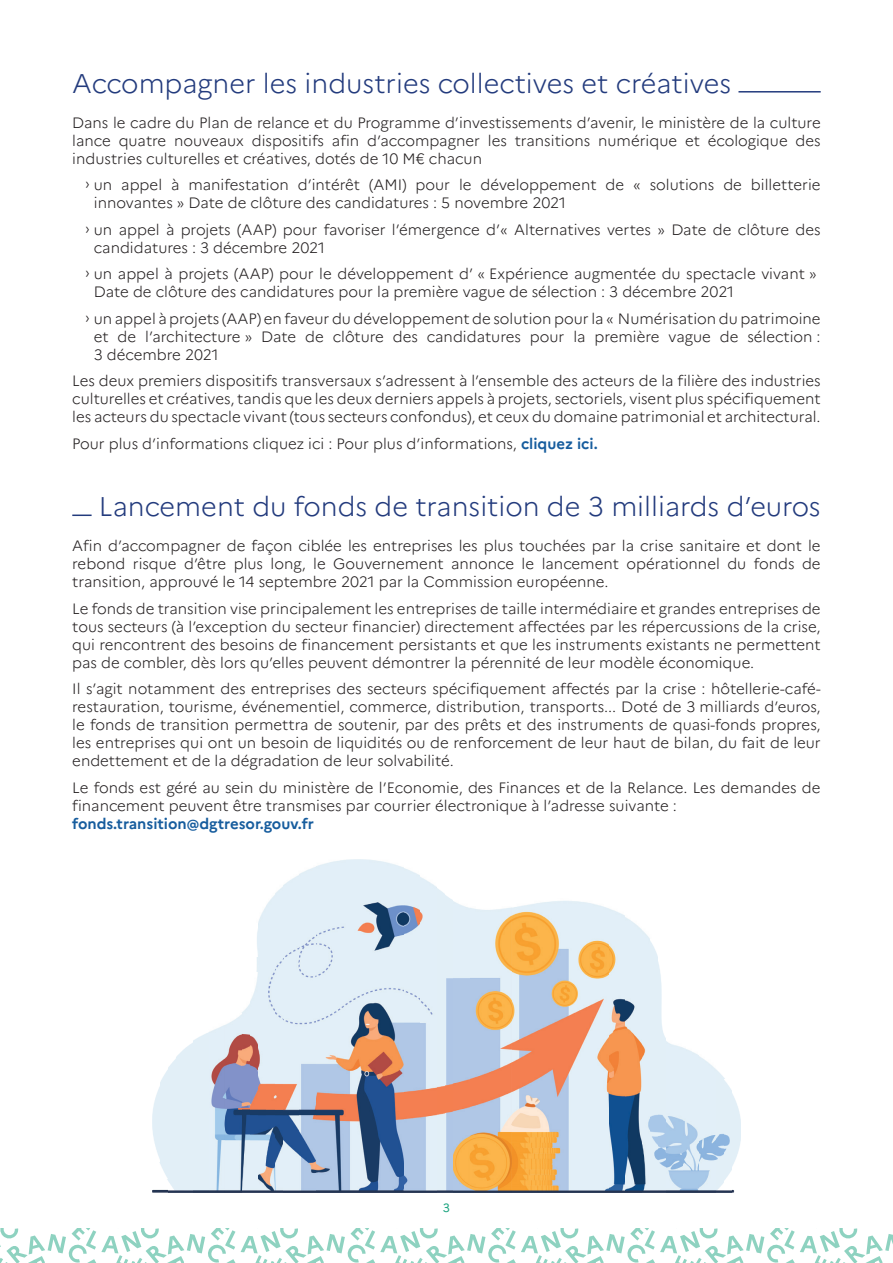
<style>
.page{position:relative;width:893px;height:1263px;background:#fff}
.page>*{position:absolute;margin:0;border:0;box-sizing:border-box;transform-origin:0 0}
.t1{font:300 27px "Marianne";color:#233b7d}
.t2{font:300 15px/18px "Marianne";color:#231f20;text-align:justify}
.t3{font:700 15px "Marianne";color:#175d9e}
.t4{font:12px "Marianne";color:#1ea581}
.s1{font-weight:700;color:#175d9e}
</style>
<div class="page">
<svg style="left:0;top:1229px;width:893px;height:34px"></svg>
<hr style="left:738px;top:91px;width:83px;height:2px;background:#233b7d">
<hr style="left:72px;top:514px;width:20px;height:2px;background:#233b7d">
<img style="left:315px;top:860px;width:89px;height:332px">
<img style="left:299px;top:867px;width:16px;height:325px">
<img style="left:404px;top:868px;width:17px;height:324px">
<img style="left:282px;top:875px;width:17px;height:317px">
<img style="left:421px;top:877px;width:16px;height:315px">
<img style="left:274px;top:887px;width:8px;height:305px">
<img style="left:437px;top:888px;width:8px;height:304px">
<img style="left:266px;top:896px;width:8px;height:296px">
<img style="left:445px;top:895px;width:9px;height:297px">
<img style="left:257px;top:907px;width:9px;height:285px">
<img style="left:454px;top:901px;width:16px;height:291px">
<img style="left:512px;top:901px;width:98px;height:291px">
<img style="left:470px;top:907px;width:42px;height:285px">
<img style="left:610px;top:909px;width:16px;height:283px">
<img style="left:626px;top:917px;width:16px;height:275px">
<img style="left:257px;top:923px;width:1px;height:34px">
<img style="left:642px;top:930px;width:8px;height:262px">
<img style="left:650px;top:941px;width:9px;height:251px">
<img style="left:659px;top:967px;width:8px;height:225px">
<img style="left:249px;top:972px;width:9px;height:220px">
<img style="left:241px;top:1005px;width:8px;height:187px">
<img style="left:225px;top:1015px;width:16px;height:177px">
<img style="left:208px;top:1025px;width:17px;height:167px">
<div style="left:192px;top:1033px;width:16px;height:159px;background:#e2eff7"></div>
<img style="left:184px;top:1043px;width:8px;height:149px">
<img style="left:667px;top:1042px;width:16px;height:150px">
<img style="left:176px;top:1049px;width:8px;height:143px">
<img style="left:683px;top:1048px;width:17px;height:144px">
<img style="left:167px;top:1059px;width:9px;height:133px">
<img style="left:700px;top:1057px;width:16px;height:135px">
<img style="left:159px;top:1063px;width:9px;height:115px">
<img style="left:716px;top:1069px;width:9px;height:123px">
<img style="left:152px;top:1089px;width:7px;height:68px">
<img style="left:724px;top:1079px;width:8px;height:113px">
<img style="left:732px;top:1093px;width:9px;height:73px">
<img style="left:152px;top:1185px;width:16px;height:7px">
<h1 class="t1" style="left:72px;top:66px;width:660px">Accompagner les industries collectives et créatives</h1>
<p class="t2" style="left:72px;top:113px;width:750px">Dans le cadre du Plan de relance et du Programme d’investissements d’avenir, le ministère de la culture lance quatre nouveaux dispositifs afin d’accompagner les transitions numérique et écologique des industries culturelles et créatives, dotés de 10 M€ chacun</p>
<p class="t2" style="left:94px;top:176px;width:728px;text-indent:-9px">› un appel à manifestation d’intérêt (AMI) pour le développement de « solutions de billetterie innovantes » Date de clôture des candidatures : 5 novembre 2021</p>
<p class="t2" style="left:94px;top:220px;width:728px;text-indent:-9px">› un appel à projets (AAP) pour favoriser l’émergence d’« Alternatives vertes » Date de clôture des candidatures : 3 décembre 2021</p>
<p class="t2" style="left:94px;top:265px;width:724px;text-indent:-9px">› un appel à projets (AAP) pour le développement d’ « Expérience augmentée du spectacle vivant »<br>Date de clôture des candidatures pour la première vague de sélection : 3 décembre 2021</p>
<p class="t2" style="left:94px;top:309px;width:728px;text-indent:-9px">› un appel à projets (AAP) en faveur du développement de solution pour la « Numérisation du patrimoine et de l’architecture » Date de clôture des candidatures pour la première vague de sélection :<br>3 décembre 2021</p>
<p class="t2" style="left:72px;top:372px;width:750px">Les deux premiers dispositifs transversaux s’adressent à l’ensemble des acteurs de la filière des industries culturelles et créatives, tandis que les deux derniers appels à projets, sectoriels, visent plus spécifiquement les acteurs du spectacle vivant (tous secteurs confondus), et ceux du domaine patrimonial et architectural.</p>
<p class="t2" style="left:72px;top:434px;width:527px">Pour plus d’informations cliquez ici : Pour plus d’informations, <span class="s1">cliquez ici.</span></p>
<h1 class="t1" style="left:99px;top:490px;width:723px">Lancement du fonds de transition de 3 milliards d’euros</h1>
<p class="t2" style="left:72px;top:537px;width:750px">Afin d’accompagner de façon ciblée les entreprises les plus touchées par la crise sanitaire et dont le rebond risque d’être plus long, le Gouvernement annonce le lancement opérationnel du fonds de transition, approuvé le 14 septembre 2021 par la Commission européenne.</p>
<p class="t2" style="left:72px;top:599px;width:750px">Le fonds de transition vise principalement les entreprises de taille intermédiaire et grandes entreprises de tous secteurs (à l’exception du secteur financier) directement affectées par les répercussions de la crise, qui rencontrent des besoins de financement persistants et que les instruments existants ne permettent pas de combler, dès lors qu’elles peuvent démontrer la pérennité de leur modèle économique.</p>
<p class="t2" style="left:72px;top:680px;width:750px">Il s’agit notamment des entreprises des secteurs spécifiquement affectés par la crise : hôtellerie-café&shy;restauration, tourisme, événementiel, commerce, distribution, transports... Doté de 3 milliards d’euros, le fonds de transition permettra de soutenir, par des prêts et des instruments de quasi-fonds propres, les entreprises qui ont un besoin de liquidités ou de renforcement de leur haut de bilan, du fait de leur endettement et de la dégradation de leur solvabilité.</p>
<p class="t2" style="left:72px;top:778px;width:750px">Le fonds est géré au sein du ministère de l’Economie, des Finances et de la Relance. Les demandes de financement peuvent être transmises par courrier électronique à l’adresse suivante :</p>
<p class="t3" style="left:72px;top:814px;width:243px">fonds.transition@dgtresor.gouv.fr</p>
<p class="t4" style="left:443px;top:1201px;width:9px">3</p>
</div>
